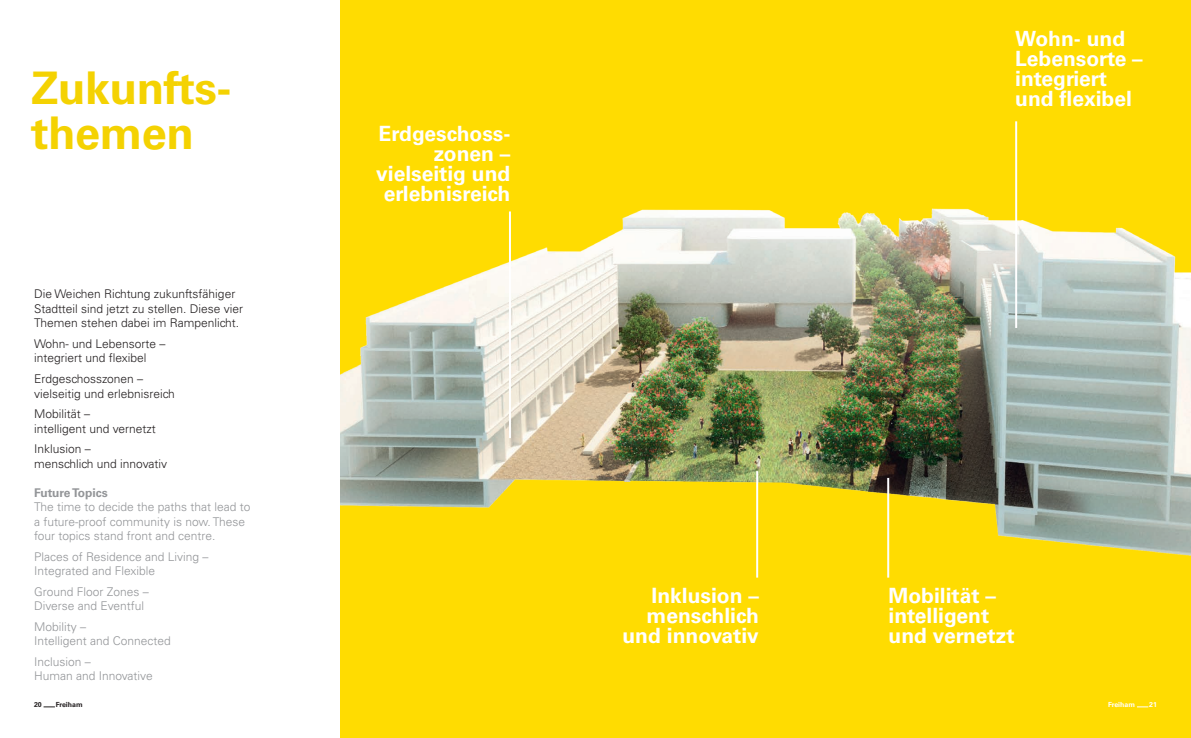
<style>
.page{position:relative;width:1191px;height:738px;background:#fff}
.page>*{position:absolute;margin:0;border:0;box-sizing:border-box;transform-origin:0 0}
.t1{font:700 45px/45px "Univers";letter-spacing:-.01em;color:#f4d202}
.t2{font:700 21px/20px "Univers";color:#fff}
.t3{font:300 12px/14.5px "Univers";color:#231f20}
.t4{font:300 12px/14.5px "Univers";color:#939598}
.t5{font:700 12px "Univers";color:#939598}
.t6{font:700 7px "Univers";color:#231f20}
.t7{font:700 7px "Univers";color:#fff}
</style>
<div class="page">
<div style="left:340px;top:0;width:851px;height:737px;background:#ffdc01"></div>
<img style="left:340px;top:178px;width:851px;height:381px">
<hr style="left:1015px;top:121px;width:2px;height:207px;background:#fff">
<hr style="left:887px;top:477px;width:2px;height:100px;background:#fff">
<hr style="left:756px;top:471px;width:2px;height:106px;background:#fff">
<hr style="left:509px;top:211px;width:2px;height:227px;background:#fff">
<h1 class="t1" style="left:31px;top:66px;width:202px">Zukunfts&shy;themen</h1>
<p class="t3" style="left:34px;top:287px;width:210px">Die Weichen Richtung zukunftsfähiger<br>Stadtteil sind jetzt zu stellen. Diese vier<br>Themen stehen dabei im Rampenlicht.</p>
<p class="t3" style="left:34px;top:336px;width:133px">Wohn- und Lebensorte – integriert und flexibel</p>
<p class="t3" style="left:34px;top:371px;width:142px">Erdgeschosszonen – vielseitig und erlebnisreich</p>
<p class="t3" style="left:34px;top:406px;width:123px">Mobilität –<br>intelligent und vernetzt</p>
<p class="t3" style="left:34px;top:441px;width:135px">Inklusion –<br>menschlich und innovativ</p>
<p class="t5" style="left:34px;top:485px;width:75px">Future Topics</p>
<p class="t4" style="left:34px;top:499px;width:218px">The time to decide the paths that lead to a future-proof community is now. These four topics stand front and centre.</p>
<p class="t4" style="left:34px;top:548px;width:176px">Places of Residence and Living –<br>Integrated and Flexible</p>
<p class="t4" style="left:34px;top:583px;width:116px">Ground Floor Zones –<br>Diverse and Eventful</p>
<p class="t4" style="left:34px;top:618px;width:138px">Mobility –<br>Intelligent and Connected</p>
<p class="t4" style="left:34px;top:653px;width:120px">Inclusion –<br>Human and Innovative</p>
<h2 class="t2" style="left:376px;top:123px;width:136px;text-align:right">Erdgeschoss&shy;zonen – vielseitig und erlebnisreich</h2>
<h2 class="t2" style="left:622px;top:585px;width:138px;text-align:right">Inklusion – menschlich und innovativ</h2>
<h2 class="t2" style="left:1015px;top:29px;width:129px">Wohn- und<br>Lebensorte – integriert und flexibel</h2>
<h2 class="t2" style="left:888px;top:585px;width:127px">Mobilität – intelligent und vernetzt</h2>
<p class="t6" style="left:34px;top:699px;width:9px">20</p>
<p class="t6" style="left:56px;top:699px;width:28px">Freiham</p>
<p class="t7" style="left:1108px;top:699px;width:28px">Freiham</p>
<p class="t7" style="left:1149px;top:699px;width:9px">21</p>
</div>
